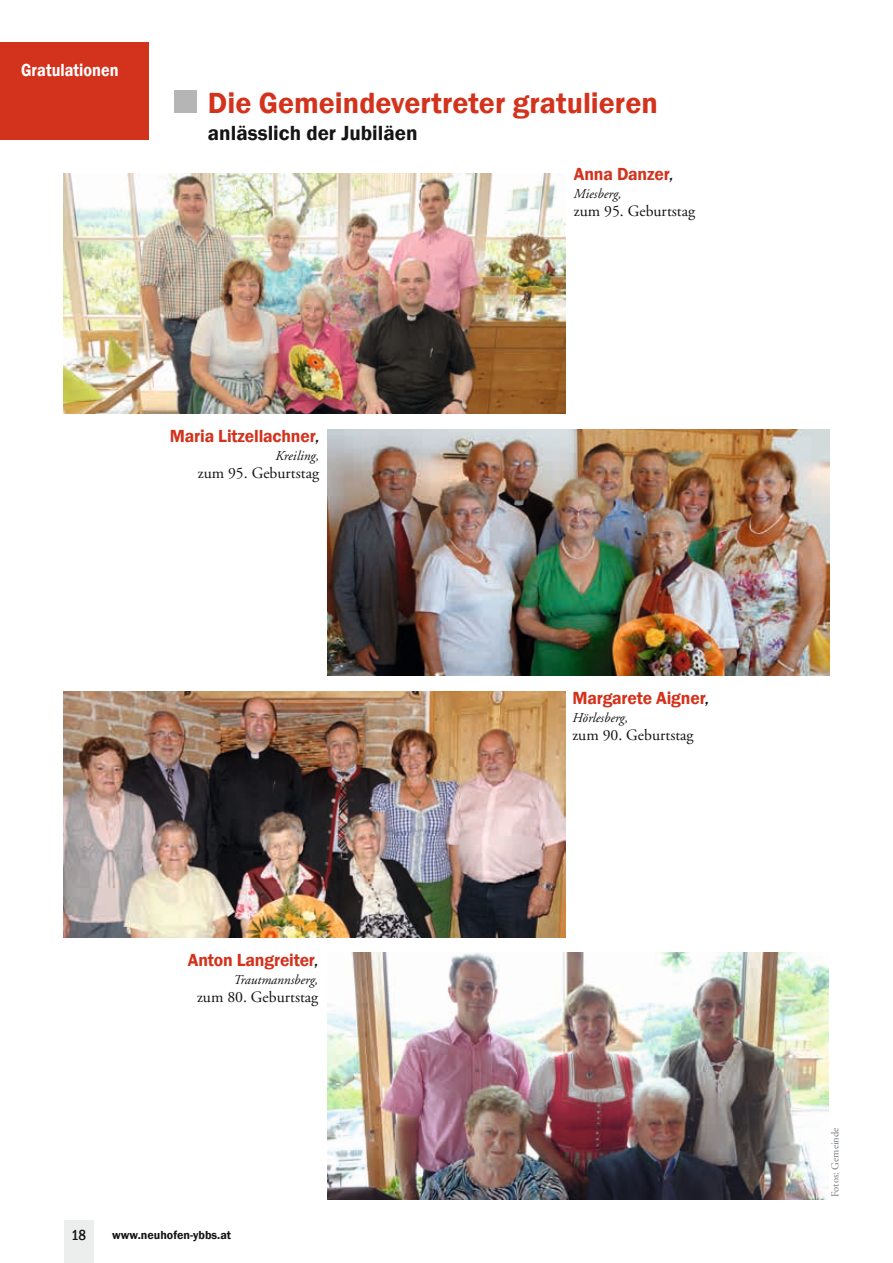
<style>
.page{position:relative;width:893px;height:1263px;background:#fff}
.page>*{position:absolute;margin:0;border:0;box-sizing:border-box;transform-origin:0 0}
.t1{font:600 30px "Franklin Gothic";color:#d3321c}
.t2{font:600 21px "Franklin Gothic";color:#131413}
.t3{font:600 18px "Franklin Gothic";letter-spacing:-.01em;color:#d3321c}
.t4{font:600 18px "Franklin Gothic";color:#fff;scale:.9 1}
.t5{font:15.75px "Adobe Garamond";color:#131413}
.t6{font:500 condensed 15px "Franklin Gothic";color:#131413}
.t7{font:italic 13.5px "Adobe Garamond";color:#131413}
.t8{font:600 12px "Franklin Gothic";color:#131413}
.t9{font:10.5px "Adobe Garamond";color:#757c80}
.s1{font-style:italic;font-size:13.5px;color:#131413}
</style>
<div class="page">
<div style="left:0;top:43px;width:149px;height:97px;background:#d3321c"></div>
<div style="left:64px;top:1220px;width:30px;height:43px;background:#eceded"></div>
<div style="left:174px;top:90px;width:22px;height:23px;background:#b5b5b6"></div>
<img style="left:64px;top:691px;width:501px;height:247px">
<img style="left:64px;top:173px;width:501px;height:241px">
<img style="left:327px;top:953px;width:502px;height:246px">
<img style="left:328px;top:429px;width:501px;height:247px">
<p class="t4" style="left:21px;top:59px;width:110px">Gratulationen</p>
<h1 class="t1" style="left:208px;top:85px;width:451px">Die Gemeindevertreter gratulieren</h1>
<h2 class="t2" style="left:208px;top:120px;width:211px">anlässlich der Jubiläen</h2>
<p class="t3" style="left:574px;top:163px;width:101px">Anna Danzer<span class="s1">,</span></p>
<p class="t7" style="left:574px;top:186px;width:49px">Miesberg,</p>
<p class="t5" style="left:574px;top:202px;width:123px">zum 95. Geburtstag</p>
<p class="t3" style="left:170px;top:425px;width:151px">Maria Litzellachner<span class="s1">,</span></p>
<p class="t7" style="left:276px;top:448px;width:45px">Kreiling,</p>
<p class="t5" style="left:198px;top:464px;width:123px">zum 95. Geburtstag</p>
<p class="t3" style="left:188px;top:948px;width:132px">Anton Langreiter<span class="s1">,</span></p>
<p class="t7" style="left:234px;top:972px;width:86px">Trautmannsberg,</p>
<p class="t5" style="left:197px;top:988px;width:123px">zum 80. Geburtstag</p>
<p class="t3" style="left:572px;top:686px;width:138px">Margarete Aigner<span class="s1">,</span></p>
<p class="t7" style="left:572px;top:710px;width:57px">Hörlesberg,</p>
<p class="t5" style="left:572px;top:726px;width:123px">zum 90. Geburtstag</p>
<p class="t6" style="left:71px;top:1225px;width:17px">18</p>
<p class="t8" style="left:112px;top:1228px;width:120px">www.neuhofen-ybbs.at</p>
<p class="t9" style="left:830px;top:1197px;width:71px;rotate:-90deg">Fotos: Gemeinde</p>
</div>
